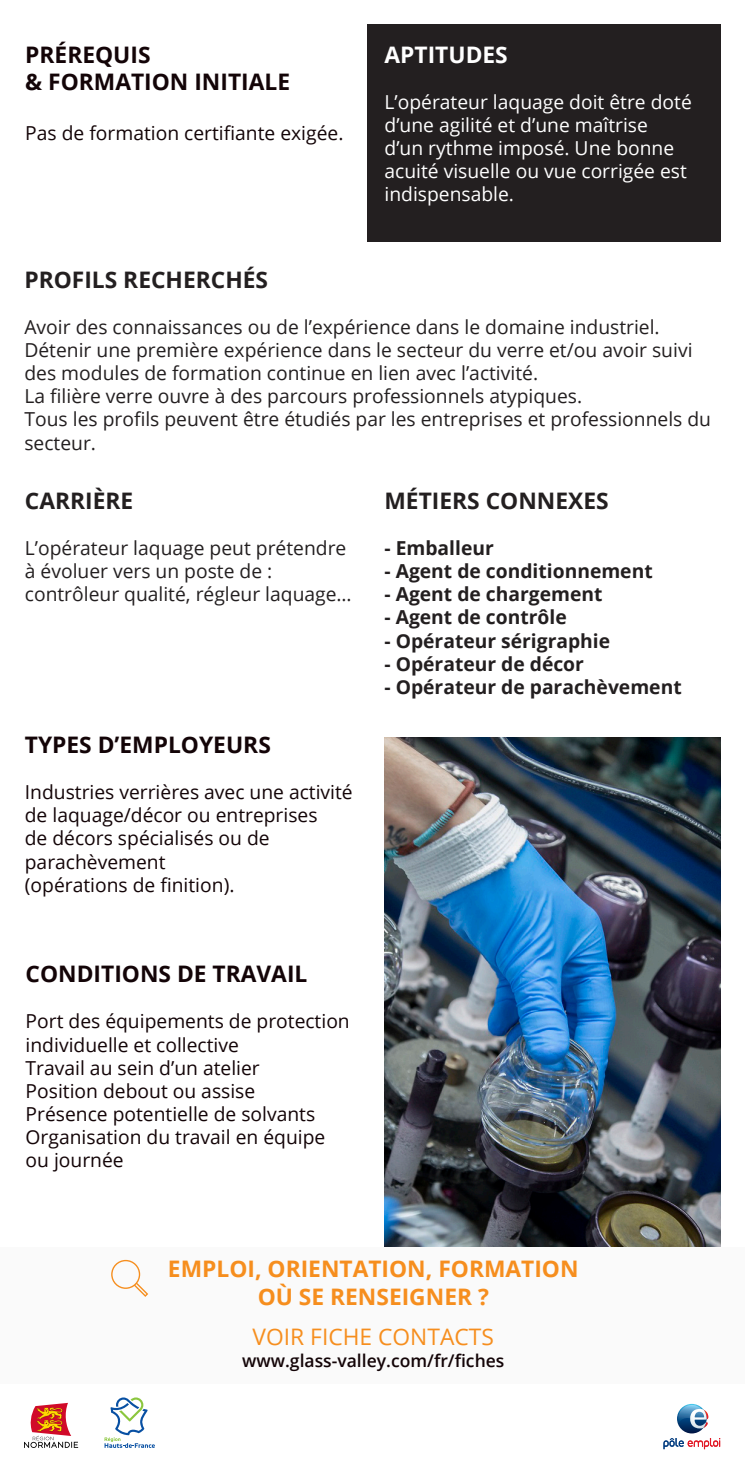
<style>
.page{position:relative;width:745px;height:1474px;background:#fff}
.page>*{position:absolute;margin:0;border:0;box-sizing:border-box;transform-origin:0 0}
.t1{font:700 22.75px "Open Sans";color:#130407}
.t2{font:700 22.75px "Open Sans";color:#f68e1e}
.t3{font:700 22.75px "Open Sans";color:#231f20}
.t4{font:22.75px "Open Sans";color:#f68e1e}
.t5{font:700 22.75px "Open Sans";color:#fff}
.t6{font:19.25px/23.1px "Open Sans";color:#231f20}
.t7{font:19.25px/23.1px "Open Sans";color:#130407}
.t8{font:700 19.25px "Open Sans";color:#231f20}
.t9{font:19.25px/23.1px "Open Sans";color:#fff}
.t10{font:600 17.5px "Open Sans";color:#130407}
</style>
<div class="page">
<div style="left:367px;top:25px;width:352px;height:217px;background:#231f20"></div>
<svg style="left:104px;top:1397px;width:51px;height:50px"></svg>
<svg style="left:24px;top:1402px;width:54px;height:45px"></svg>
<svg style="left:676px;top:1403px;width:30px;height:30px"></svg>
<svg style="left:677px;top:1404px;width:31px;height:24px"></svg>
<svg style="left:663px;top:1438px;width:56px;height:11px"></svg>
<img style="left:384px;top:737px;width:335px;height:509px">
<div style="left:1px;top:1246px;width:743px;height:137px;background:#fafafa"></div>
<svg style="left:111px;top:1259px;width:37px;height:37px"></svg>
<p class="t1" style="left:25px;top:38px;width:127px">PRÉREQUIS</p>
<p class="t1" style="left:25px;top:66px;width:266px">&amp; FORMATION INITIALE</p>
<p class="t7" style="left:25px;top:121px;width:319px">Pas de formation certifiante exigée.</p>
<p class="t5" style="left:384px;top:38px;width:125px">APTITUDES</p>
<p class="t9" style="left:384px;top:90px;width:308px">L’opérateur laquage doit être doté d’une agilité et d’une maîtrise<br>d’un rythme imposé. Une bonne acuité visuelle ou vue corrigée est indispensable.</p>
<p class="t3" style="left:24px;top:263px;width:245px">PROFILS RECHERCHÉS</p>
<p class="t6" style="left:24px;top:315px;width:636px">Avoir des connaissances ou de l’expérience dans le domaine industriel.</p>
<p class="t6" style="left:24px;top:338px;width:669px">Détenir une première expérience dans le secteur du verre et/ou avoir suivi des modules de formation continue en lien avec l’activité.</p>
<p class="t6" style="left:24px;top:384px;width:559px">La filière verre ouvre à des parcours professionnels atypiques.</p>
<p class="t6" style="left:24px;top:407px;width:687px">Tous les profils peuvent être étudiés par les entreprises et professionnels du secteur.</p>
<p class="t3" style="left:25px;top:484px;width:110px">CARRIÈRE</p>
<p class="t6" style="left:25px;top:536px;width:328px">L’opérateur laquage peut prétendre à évoluer vers un poste de : contrôleur qualité, régleur laquage…</p>
<p class="t1" style="left:25px;top:728px;width:247px">TYPES D’EMPLOYEURS</p>
<p class="t7" style="left:25px;top:780px;width:329px">Industries verrières avec une activité de laquage/décor ou entreprises<br>de décors spécialisés ou de parachèvement</p>
<p class="t7" style="left:25px;top:872px;width:211px">(opérations de finition).</p>
<p class="t1" style="left:26px;top:957px;width:283px">CONDITIONS DE TRAVAIL</p>
<p class="t7" style="left:26px;top:1009px;width:325px">Port des équipements de protection individuelle et collective</p>
<p class="t7" style="left:26px;top:1055px;width:235px">Travail au sein d’un atelier</p>
<p class="t7" style="left:26px;top:1078px;width:231px">Position debout ou assise</p>
<p class="t7" style="left:26px;top:1101px;width:291px">Présence potentielle de solvants</p>
<p class="t7" style="left:26px;top:1124px;width:301px">Organisation du travail en équipe</p>
<p class="t7" style="left:26px;top:1148px;width:100px">ou journée</p>
<p class="t3" style="left:384px;top:484px;width:225px">MÉTIERS CONNEXES</p>
<p class="t8" style="left:384px;top:534px;width:111px">- Emballeur</p>
<p class="t8" style="left:384px;top:557px;width:269px">- Agent de conditionnement</p>
<p class="t8" style="left:384px;top:580px;width:219px">- Agent de chargement</p>
<p class="t8" style="left:384px;top:604px;width:184px">- Agent de contrôle</p>
<p class="t8" style="left:384px;top:627px;width:227px">- Opérateur sérigraphie</p>
<p class="t8" style="left:384px;top:650px;width:201px">- Opérateur de décor</p>
<p class="t8" style="left:384px;top:673px;width:298px">- Opérateur de parachèvement</p>
<p class="t2" style="left:168px;top:1252px;width:412px">EMPLOI, ORIENTATION, FORMATION</p>
<p class="t2" style="left:257px;top:1280px;width:232px">OÙ SE RENSEIGNER ?</p>
<p class="t4" style="left:252px;top:1320px;width:243px">VOIR FICHE CONTACTS</p>
<p class="t10" style="left:242px;top:1348px;width:263px">www.glass-valley.com/fr/fiches</p>
</div>
